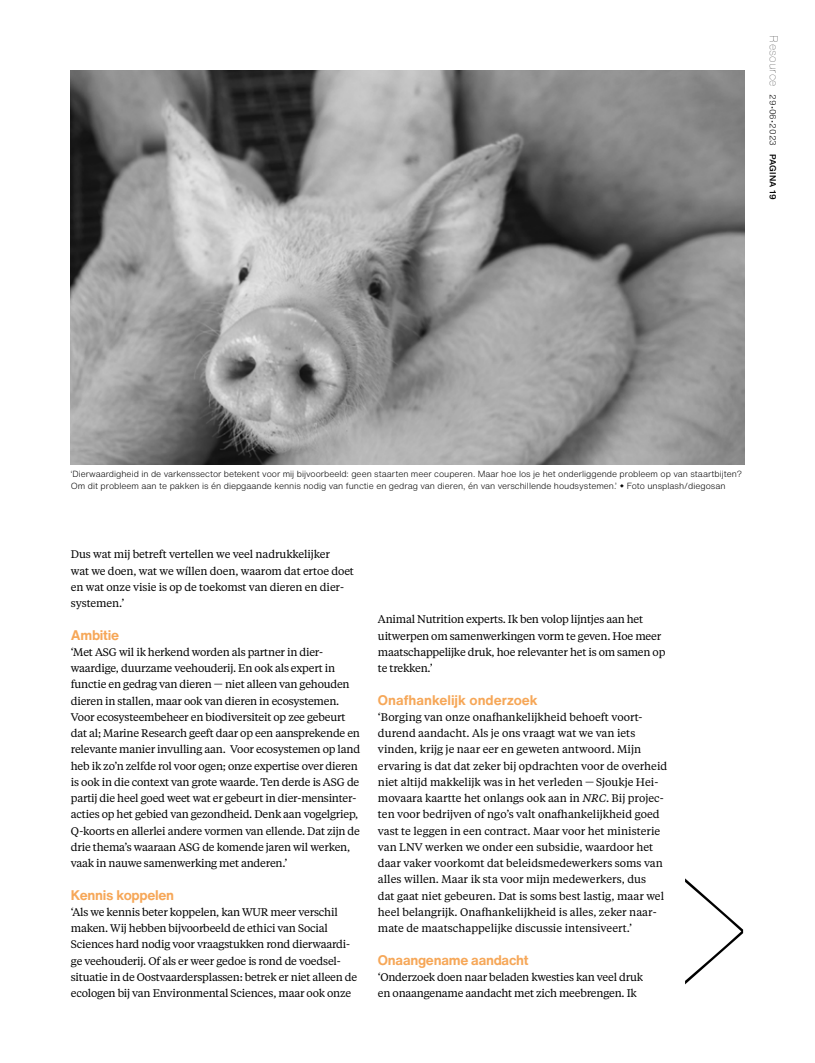
<style>
.page{position:relative;width:815px;height:1063px;background:#fff}
.page>*{position:absolute;margin:0;border:0;box-sizing:border-box;transform-origin:0 0}
.Tussenkop_HNT_Bold_g{font:700 13.75px "Helvetica Now Text";letter-spacing:-.02em;color:#f6a758}
.Tussenkop_HNT_Bold_g-2{font:700 13.75px "Helvetica Now Text";color:#f6a758}
.Plat_Tiempos{font:11px/16.2px "Tiempos Text";letter-spacing:-.02em;color:#000}
.Plat_Tiempos-2{font:11px/16.2px "Tiempos Text";color:#000}
.Fotobijschtift___cre{font:300 8.75px/12.5px "Helvetica Now Text";color:#000}
.s1{font-weight:100;font-size:11.25px}
.s2{font-weight:500}
.s3{font-family:"Helvetica Now Text";font-weight:300}
.s4{font-style:italic}
</style>
<div class="page">
<img style="left:71px;top:71px;width:673px;height:393px">
<svg style="left:685px;top:878px;width:58px;height:106px"></svg>
<p class="Fotobijschtift___cre" style="left:779px;top:35px;width:166px;rotate:90deg"><span class="s1">Resource</span> 29•06•2023 <span class="s2">PAGINA 19</span></p>
<p class="Fotobijschtift___cre" style="left:71px;top:467px;width:673px">‘Dierwaardigheid in de varkenssector betekent voor mij bijvoorbeeld: geen staarten meer couperen. Maar hoe los je het onderliggende probleem op van staartbijten?<br>Om dit probleem aan te pakken is én diepgaande kennis nodig van functie en gedrag van dieren, én van verschillende houdsystemen.’ Foto unsplash/diegosan</p>
<p class="Plat_Tiempos" style="left:71px;top:546px;width:285px">Dus wat mij betreft vertellen we veel nadrukkelijker<br>wat we doen, wat we wíllen doen, waarom dat ertoe doet en wat onze visie is op de toekomst van dieren en dier&shy;systemen.’</p>
<p class="Tussenkop_HNT_Bold_g" style="left:71px;top:624px;width:50px">Ambitie</p>
<p class="Plat_Tiempos" style="left:71px;top:643px;width:291px">‘Met ASG wil ik herkend worden als partner in dier&shy;waardige, duurzame veehouderij. En ook als expert in functie en gedrag van dieren <span class="s3">—</span> niet alleen van gehouden dieren in stallen, maar ook van dieren in ecosystemen.<br>Voor ecosysteembeheer en biodiversiteit op zee gebeurt dat al; Marine Research geeft daar op een aansprekende en relevante manier invulling aan. Voor ecosystemen op land heb ik zo’n zelfde rol voor ogen; onze expertise over dieren is ook in die context van grote waarde. Ten derde is ASG de partij die heel goed weet wat er gebeurt in dier-mensinter&shy;acties op het gebied van gezondheid. Denk aan vogelgriep, Q-koorts en allerlei andere vormen van ellende. Dat zijn de drie thema’s waaraan ASG de komende jaren wil werken, vaak in nauwe samenwerking met anderen.’</p>
<p class="Tussenkop_HNT_Bold_g" style="left:71px;top:884px;width:105px">Kennis koppelen</p>
<p class="Plat_Tiempos" style="left:71px;top:903px;width:288px">‘Als we kennis beter koppelen, kan WUR meer verschil maken. Wij hebben bijvoorbeeld de ethici van Social Sciences hard nodig voor vraagstukken rond dierwaardi&shy;ge veehouderij. Of als er weer gedoe is rond de voedsel&shy;situatie in de Oostvaardersplassen: betrek er niet alleen de ecologen bij van Environmental Sciences, maar ook onze</p>
<p class="Plat_Tiempos" style="left:378px;top:611px;width:289px">Animal Nutrition experts. Ik ben volop lijntjes aan het uitwerpen om samenwerkingen vorm te geven. Hoe meer maatschappelijke druk, hoe relevanter het is om samen op te trekken.’</p>
<p class="Tussenkop_HNT_Bold_g-2" style="left:378px;top:689px;width:161px">Onafhankelijk onderzoek</p>
<p class="Plat_Tiempos-2" style="left:378px;top:708px;width:291px">‘Borging van onze onafhankelijkheid behoeft voort&shy;durend aandacht. Als je ons vraagt wat we van iets vinden, krijg je naar eer en geweten antwoord. Mijn ervaring is dat dat zeker bij opdrachten voor de overheid niet altijd makkelijk was in het verleden <span class="s3">—</span> Sjoukje Hei&shy;movaara kaartte het onlangs ook aan in <span class="s4">NRC</span>. Bij projec&shy;ten voor bedrijven of ngo’s valt onafhankelijkheid goed vast te leggen in een contract. Maar voor het ministerie van LNV werken we onder een subsidie, waardoor het daar vaker voorkomt dat beleidsmedewerkers soms van alles willen. Maar ik sta voor mijn medewerkers, dus<br>dat gaat niet gebeuren. Dat is soms best lastig, maar wel heel belangrijk. Onafhankelijkheid is alles, zeker naar&shy;mate de maatschappelijke discussie intensiveert.’</p>
<p class="Tussenkop_HNT_Bold_g" style="left:378px;top:949px;width:152px">Onaangename aandacht</p>
<p class="Plat_Tiempos" style="left:378px;top:968px;width:267px">‘Onderzoek doen naar beladen kwesties kan veel druk en onaangename aandacht met zich meebrengen. Ik</p>
</div>
